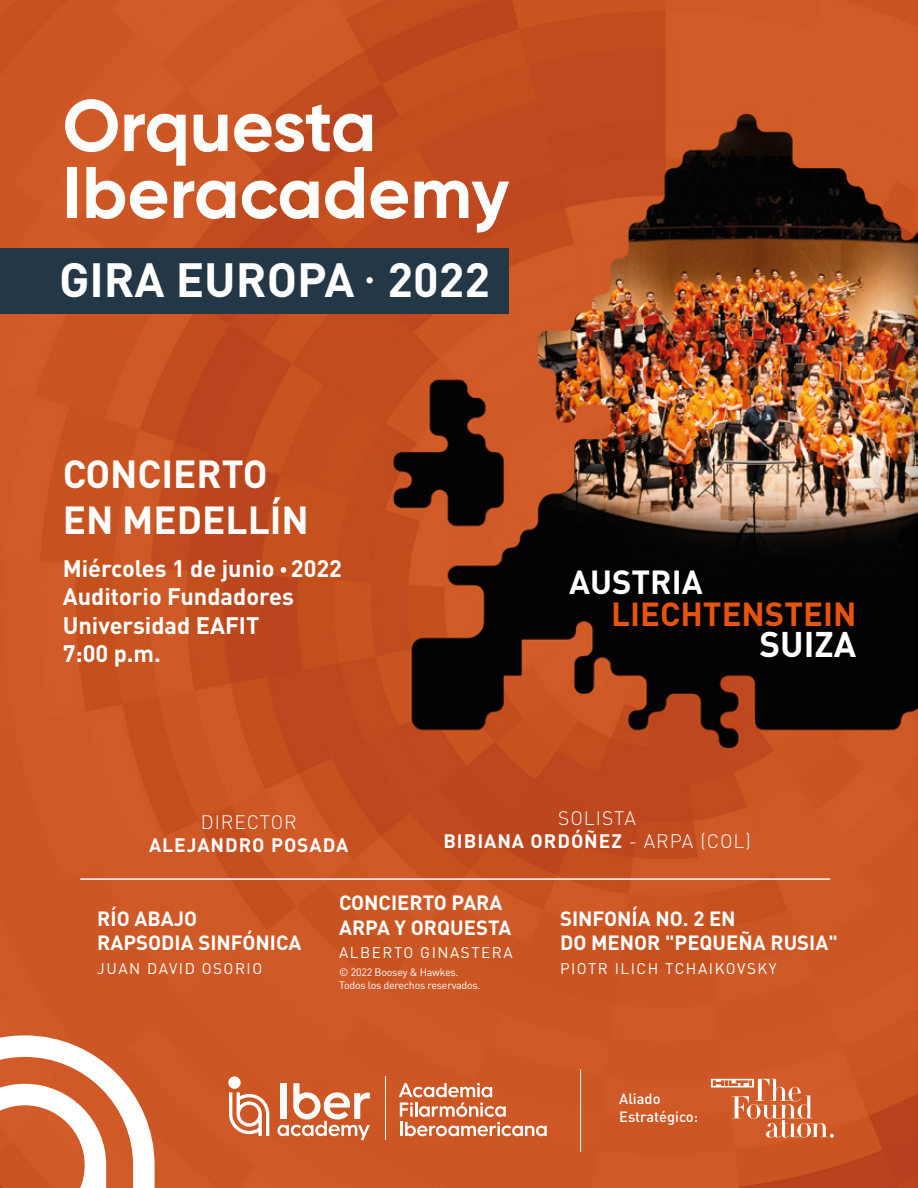
<style>
.page{position:relative;width:918px;height:1188px;background:#fff}
.page>*{position:absolute;margin:0;border:0;box-sizing:border-box;transform-origin:0 0}
.t1{font:700 72.75px/66.9px "Gilroy";color:#fff}
.t2{font:700 47.4px "DIN Pro";color:#fff}
.t3{font:700 38.7px/46.3px "DIN Pro";color:#fff}
.t4{font:700 35.25px "DIN Pro";color:#fff}
.t5{font:700 33px "DIN Pro";color:#e8530e}
.t6{font:700 33px "DIN Pro";color:#fff}
.t7{font:700 23.7px/28.3px "DIN Pro";color:#fff}
.t8{font:700 20.4px/24.5px "DIN Pro";color:#fff}
.t9{font:300 19.2px/23.1px "DIN Pro";letter-spacing:.05em;color:#fff;text-align:center}
.t10{font:700 19.2px "DIN Pro";letter-spacing:.05em;color:#fff}
.t11{font:15.3px "DIN Pro";letter-spacing:.1em;color:#fff}
.t12{font:500 14.7px/17.5px "DIN Pro";color:#fff}
.t13{font:10.65px/12.8px "DIN Pro";letter-spacing:-.02em;color:#fff}
.s1{font-weight:700}
</style>
<div class="page">
<img style="left:0;top:0;width:918px;height:1188px">
<svg style="left:0;top:1025px;width:155px;height:163px"></svg>
<div style="left:0;top:248px;width:509px;height:66px;background:#243746"></div>
<svg style="left:281px;top:567px;width:5px;height:6px"></svg>
<svg style="left:229px;top:1092px;width:40px;height:44px"></svg>
<div style="left:228px;top:1076px;width:13px;height:13px;background:#fff;border-radius:50%"></div>
<svg style="left:277px;top:1083px;width:93px;height:57px"></svg>
<svg style="left:399px;top:1083px;width:148px;height:53px"></svg>
<hr style="left:386px;top:1076px;width:1px;height:64px;background:#fff">
<svg style="left:711px;top:1079px;width:123px;height:59px;background:#d8784e"></svg>
<hr style="left:580px;top:1069px;width:1px;height:83px;background:#fff">
<hr style="left:80px;top:878px;width:750px;height:2px;background:#fff">
<div style="left:366px;top:277px;width:7px;height:7px;background:#fff;border-radius:50%"></div>
<h1 class="t1" style="left:63px;top:92px;width:448px">Orquesta<br>Iberacademy</h1>
<h2 class="t2" style="left:59px;top:248px;width:432px">GIRA EUROPA 2022</h2>
<h3 class="t3" style="left:63px;top:449px;width:248px">CONCIERTO<br>EN MEDELLÍN</h3>
<p class="t7" style="left:63px;top:553px;width:281px">Miércoles 1 de junio 2022<br>Auditorio Fundadores<br>Universidad EAFIT<br>7:00 p.m.</p>
<h3 class="t6" style="left:569px;top:560px;width:135px">AUSTRIA</h3>
<h3 class="t5" style="left:611px;top:592px;width:247px">LIECHTENSTEIN</h3>
<h3 class="t4" style="left:760px;top:620px;width:98px">SUIZA</h3>
<p class="t9" style="left:201px;top:810px;width:98px">DIRECTOR</p>
<p class="t10" style="left:149px;top:832px;width:201px">ALEJANDRO POSADA</p>
<p class="t9" style="left:443px;top:806px;width:309px">SOLISTA<br><span class="s1">BIBIANA ORDÓÑEZ</span> - ARPA (COL)</p>
<p class="t8" style="left:97px;top:906px;width:206px">RÍO ABAJO<br>RAPSODIA SINFÓNICA</p>
<p class="t11" style="left:97px;top:959px;width:166px">JUAN DAVID OSORIO</p>
<p class="t8" style="left:339px;top:890px;width:174px">CONCIERTO PARA<br>ARPA Y ORQUESTA</p>
<p class="t11" style="left:339px;top:943px;width:175px">ALBERTO GINASTERA</p>
<p class="t13" style="left:339px;top:966px;width:143px">© 2022 Boosey &amp; Hawkes.<br>Todos los derechos reservados.</p>
<p class="t8" style="left:560px;top:906px;width:279px">SINFONÍA NO. 2 EN<br>DO MENOR "PEQUEÑA RUSIA"</p>
<p class="t11" style="left:560px;top:959px;width:218px">PIOTR ILICH TCHAIKOVSKY</p>
<p class="t12" style="left:619px;top:1090px;width:81px">Aliado<br>Estratégico:</p>
</div>
